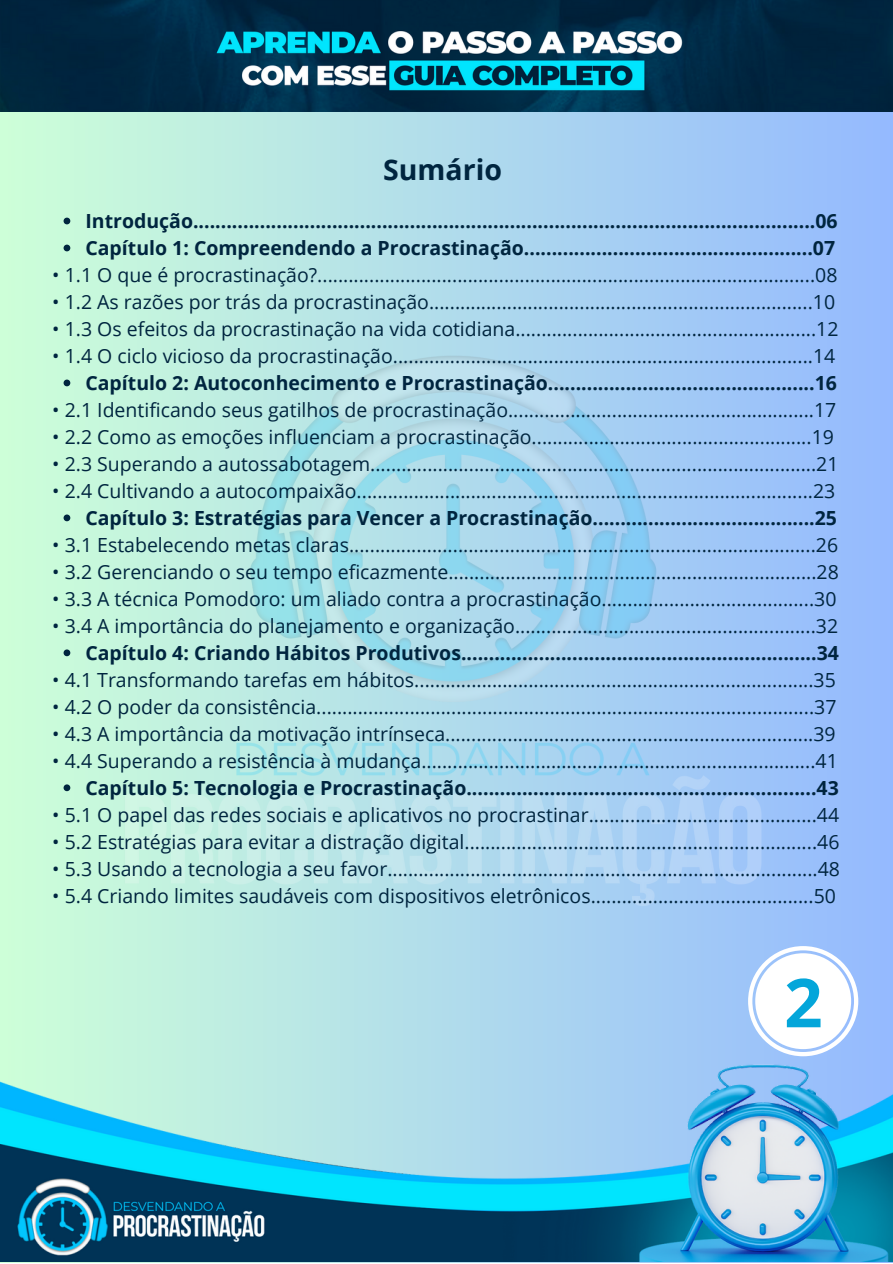
<style>
.page{position:relative;width:893px;height:1264px;background:#fff}
.page>*{position:absolute;margin:0;border:0;box-sizing:border-box;transform-origin:0 0}
.t1{font:700 67.5px "Open Sans";color:#04a6da}
.t2{font:700 28.5px "Open Sans";color:#00253f}
.t3{font:19.5px "Open Sans";color:#00253f}
.t4{font:700 19.5px "Open Sans";color:#00253f}
</style>
<div class="page">
<div style="left:0;top:0;width:892px;height:1262px;background:linear-gradient(to right,#cdffd8,#94baff)"></div>
<svg style="left:748px;top:946px;width:110px;height:110px"></svg>
<div style="left:755px;top:953px;width:96px;height:96px;background:#fff;border-radius:50%"></div>
<img style="left:112px;top:341px;width:668px;height:579px">
<svg style="left:64px;top:218px;width:6px;height:6px"></svg>
<svg style="left:64px;top:245px;width:6px;height:6px"></svg>
<svg style="left:64px;top:379px;width:6px;height:7px"></svg>
<svg style="left:64px;top:514px;width:6px;height:7px"></svg>
<svg style="left:64px;top:649px;width:6px;height:7px"></svg>
<svg style="left:64px;top:784px;width:6px;height:7px"></svg>
<img style="left:0;top:0;width:892px;height:111px">
<img style="left:0;top:1056px;width:892px;height:205px">
<p class="t2" style="left:383px;top:149px;width:120px">Sumário</p>
<p class="t4" style="left:85px;top:207px;width:753px">Introdução................................................................................................................06</p>
<p class="t4" style="left:85px;top:234px;width:751px">Capítulo 1: Compreendendo a Procrastinação....................................................07</p>
<p class="t3" style="left:52px;top:261px;width:786px">• 1.1 O que é procrastinação?................................................................................................08</p>
<p class="t3" style="left:52px;top:288px;width:784px">• 1.2 As razões por trás da procrastinação..........................................................................10</p>
<p class="t3" style="left:52px;top:315px;width:787px">• 1.3 Os efeitos da procrastinação na vida cotidiana..........................................................12</p>
<p class="t3" style="left:52px;top:342px;width:784px">• 1.4 O ciclo vicioso da procrastinação.................................................................................14</p>
<p class="t3" style="left:52px;top:396px;width:785px">• 2.1 Identificando seus gatilhos de procrastinação...........................................................17</p>
<p class="t3" style="left:52px;top:423px;width:783px">• 2.2 Como as emoções influenciam a procrastinação......................................................19</p>
<p class="t3" style="left:52px;top:450px;width:787px">• 2.3 Superando a autossabotagem......................................................................................21</p>
<p class="t3" style="left:52px;top:477px;width:784px">• 2.4 Cultivando a autocompaixão........................................................................................23</p>
<p class="t3" style="left:52px;top:531px;width:787px">• 3.1 Estabelecendo metas claras..........................................................................................26</p>
<p class="t3" style="left:52px;top:558px;width:788px">• 3.2 Gerenciando o seu tempo eficazmente.......................................................................28</p>
<p class="t3" style="left:52px;top:584px;width:785px">• 3.3 A técnica Pomodoro: um aliado contra a procrastinação.........................................30</p>
<p class="t3" style="left:52px;top:611px;width:787px">• 3.4 A importância do planejamento e organização..........................................................32</p>
<p class="t3" style="left:52px;top:665px;width:785px">• 4.1 Transformando tarefas em hábitos.............................................................................35</p>
<p class="t3" style="left:52px;top:692px;width:785px">• 4.2 O poder da consistência................................................................................................37</p>
<p class="t3" style="left:52px;top:719px;width:784px">• 4.3 A importância da motivação intrínseca.......................................................................39</p>
<p class="t3" style="left:52px;top:746px;width:787px">• 4.4 Superando a resistência à mudança............................................................................41</p>
<p class="t3" style="left:52px;top:800px;width:788px">• 5.1 O papel das redes sociais e aplicativos no procrastinar............................................44</p>
<p class="t3" style="left:52px;top:827px;width:788px">• 5.2 Estratégias para evitar a distração digital....................................................................46</p>
<p class="t3" style="left:52px;top:854px;width:789px">• 5.3 Usando a tecnologia a seu favor...................................................................................48</p>
<p class="t3" style="left:52px;top:881px;width:785px">• 5.4 Criando limites saudáveis com dispositivos eletrônicos...........................................50</p>
<p class="t4" style="left:85px;top:369px;width:753px">Capítulo 2: Autoconhecimento e Procrastinação................................................16</p>
<p class="t4" style="left:85px;top:504px;width:753px">Capítulo 3: Estratégias para Vencer a Procrastinação........................................25</p>
<p class="t4" style="left:85px;top:638px;width:755px">Capítulo 4: Criando Hábitos Produtivos................................................................34</p>
<p class="t4" style="left:85px;top:773px;width:754px">Capítulo 5: Tecnologia e Procrastinação...............................................................43</p>
<p class="t1" style="left:784px;top:955px;width:40px">2</p>
</div>
